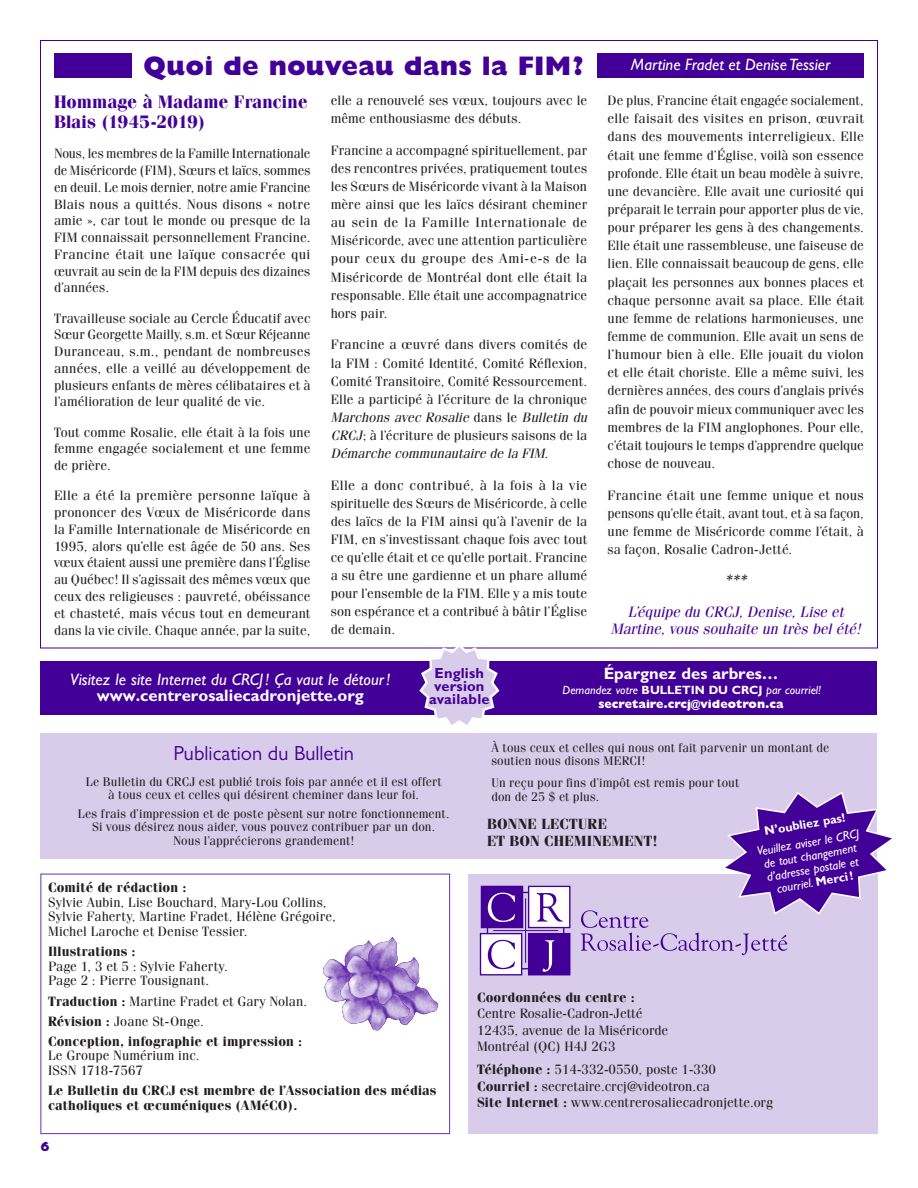
<style>
.page{position:relative;width:918px;height:1188px;background:#fff}
.page>*{position:absolute;margin:0;border:0;box-sizing:border-box;transform-origin:0 0}
.t1{font:800 27px "Gill Sans";letter-spacing:.005em;color:#430098}
.t2{font:20.4px "Gill Sans";color:#430098}
.t3{font:700 18px/19.8px "Fenice";letter-spacing:-.005em;color:#430098}
.t4{font:italic 16.65px "Gill Sans";color:#fff}
.t5{font:700 16.65px "Gill Sans";color:#fff}
.t6{font:italic 16.5px "Gill Sans";color:#fff}
.t7{font:700 16.5px "Gill Sans";color:#fff}
.t8{font:italic 15px/17.9px "Fenice";color:#430098;text-align:center}
.t9{font:italic 15px "Fenice";color:#231f20}
.t10{font:700 14.7px/17.5px "Fenice";letter-spacing:.02em;color:#231f20}
.t11{font:700 14.55px/12.8px "Gill Sans";letter-spacing:.01em;color:#430098;text-align:center}
.t12{font:13.5px/18.1px "Fenice";color:#231f20;text-align:justify}
.t13{font:700 13.5px/20.1px "Fenice";letter-spacing:.01em;color:#231f20}
.t14{font:800 13.5px "Gill Sans";color:#430098}
.t15{font:12.45px/13.6px "Fenice";letter-spacing:.01em;color:#231f20;text-align:center}
.t16{font:italic 12.3px/13.5px "Gill Sans";color:#fff;text-align:center}
.t17{font:700 12.3px "Gill Sans";color:#fff}
.t18{font:800 12px/14.2px "Gill Sans";color:#fff;text-align:center}
.s1{font-style:italic}
.s2{font-weight:400;font-style:italic}
.s3{font-weight:700}
.s4{font-weight:400}
.s5{font-weight:700;font-style:normal}
</style>
<div class="page">
<div style="left:40px;top:733px;width:838px;height:126px;background:#d9ccea"></div>
<div style="left:40px;top:874px;width:410px;height:260px;border:1px solid #6933ad"></div>
<div style="left:468px;top:875px;width:410px;height:259px;background:#d9ccea"></div>
<div style="left:481px;top:886px;width:42px;height:42px;background:#430098"></div>
<svg style="left:488px;top:893px;width:27px;height:29px"></svg>
<div style="left:529px;top:886px;width:41px;height:42px;background:#fff"></div>
<div style="left:528px;top:886px;width:42px;height:42px;border:1px solid #430098"></div>
<svg style="left:537px;top:893px;width:26px;height:29px"></svg>
<div style="left:481px;top:934px;width:41px;height:41px;background:#fff"></div>
<div style="left:480px;top:933px;width:42px;height:42px;border:1px solid #430098"></div>
<svg style="left:488px;top:940px;width:27px;height:29px"></svg>
<div style="left:529px;top:934px;width:41px;height:41px;background:#430098"></div>
<div style="left:528px;top:933px;width:42px;height:42px;border:1px solid #430098"></div>
<svg style="left:543px;top:940px;width:11px;height:32px"></svg>
<hr style="left:494px;top:930px;width:64px;height:1px;background:#430098">
<hr style="left:525px;top:899px;width:1px;height:63px;background:#430098">
<div style="left:597px;top:53px;width:267px;height:24px;background:#430098"></div>
<div style="left:54px;top:53px;width:78px;height:24px;background:#430098"></div>
<svg style="left:322px;top:955px;width:116px;height:76px"></svg>
<img style="left:346px;top:937px;width:71px;height:68px">
<div style="left:40px;top:662px;width:838px;height:54px;background:#430098"></div>
<svg style="left:418px;top:647px;width:83px;height:78px"></svg>
<svg style="left:581px;top:775px;width:311px;height:180px"></svg>
<h1 class="t1" style="left:143px;top:50px;width:442px">Quoi de nouveau dans la FIM?</h1>
<h3 class="t3" style="left:54px;top:92px;width:255px">Hommage à Madame Francine<br>Blais (1945-2019)</h3>
<p class="t12" style="left:54px;top:145px;width:258px;line-height:16.8px">Nous, les membres de la Famille Internationale de Miséricorde (FIM), Sœurs et laïcs, sommes en deuil. Le mois dernier, notre amie Francine Blais nous a quittés. Nous disons « notre amie », car tout le monde ou presque de la FIM connaissait personnellement Francine.<br>Francine était une laïque consacrée qui œuvrait au sein de la FIM depuis des dizaines d’années.</p>
<p class="t12" style="left:54px;top:309px;width:258px;line-height:16.8px">Travailleuse sociale au Cercle Éducatif avec Sœur Georgette Mailly, s.m. et Sœur Réjeanne Duranceau, s.m., pendant de nombreuses années, elle a veillé au développement de plusieurs enfants de mères célibataires et à l’amélioration de leur qualité de vie.</p>
<p class="t12" style="left:54px;top:423px;width:258px;line-height:16.8px">Tout comme Rosalie, elle était à la fois une femme engagée socialement et une femme de prière.</p>
<p class="t12" style="left:54px;top:487px;width:258px;line-height:16.8px">Elle a été la première personne laïque à prononcer des Vœux de Miséricorde dans la Famille Internationale de Miséricorde en 1995, alors qu’elle est âgée de 50 ans. Ses vœux étaient aussi une première dans l’Église au Québec! Il s’agissait des mêmes vœux que ceux des religieuses : pauvreté, obéissance et chasteté, mais vécus tout en demeurant dans la vie civile. Chaque année, par la suite,</p>
<p class="t12" style="left:331px;top:91px;width:258px">elle a renouvelé ses vœux, toujours avec le même enthousiasme des débuts.</p>
<p class="t12" style="left:331px;top:141px;width:258px">Francine a accompagné spirituellement, par des rencontres privées, pratiquement toutes les Sœurs de Miséricorde vivant à la Maison mère ainsi que les laïcs désirant cheminer au sein de la Famille Internationale de Miséricorde, avec une attention particulière pour ceux du groupe des Ami-e-s de la Miséricorde de Montréal dont elle était la responsable. Elle était une accompagnatrice hors pair.</p>
<p class="t12" style="left:331px;top:335px;width:258px">Francine a œuvré dans divers comités de la FIM : Comité Identité, Comité Réflexion, Comité Transitoire, Comité Ressourcement.<br>Elle a participé à l’écriture de la chronique <span class="s1">Marchons avec Rosalie</span> dans le <span class="s1">Bulletin du CRCJ</span>; à l’écriture de plusieurs saisons de la <span class="s1">Démarche communautaire de la FIM</span>.</p>
<p class="t12" style="left:331px;top:476px;width:258px">Elle a donc contribué, à la fois à la vie spirituelle des Sœurs de Miséricorde, à celle des laïcs de la FIM ainsi qu’à l’avenir de la FIM, en s’investissant chaque fois avec tout ce qu’elle était et ce qu’elle portait. Francine a su être une gardienne et un phare allumé pour l’ensemble de la FIM. Elle y a mis toute son espérance et a contribué à bâtir l’Église de demain.</p>
<p class="t6" style="left:631px;top:55px;width:201px">Martine Fradet et Denise Tessier</p>
<p class="t12" style="left:608px;top:91px;width:258px">De plus, Francine était engagée socialement, elle faisait des visites en prison, œuvrait dans des mouvements interreligieux. Elle était une femme d’Église, voilà son essence profonde. Elle était un beau modèle à suivre, une devancière. Elle avait une curiosité qui préparait le terrain pour apporter plus de vie, pour préparer les gens à des changements.<br>Elle était une rassembleuse, une faiseuse de lien. Elle connaissait beaucoup de gens, elle plaçait les personnes aux bonnes places et chaque personne avait sa place. Elle était une femme de relations harmonieuses, une femme de communion. Elle avait un sens de l’humour bien à elle. Elle jouait du violon et elle était choriste. Elle a même suivi, les dernières années, des cours d’anglais privés afin de pouvoir mieux communiquer avec les membres de la FIM anglophones. Pour elle, c’était toujours le temps d’apprendre quelque chose de nouveau.</p>
<p class="t12" style="left:608px;top:486px;width:258px">Francine était une femme unique et nous pensons qu’elle était, avant tout, et à sa façon, une femme de Miséricorde comme l’était, à sa façon, Rosalie Cadron-Jetté.</p>
<p class="t9" style="left:724px;top:571px;width:24px">***</p>
<p class="t8" style="left:611px;top:602px;width:252px">L’équipe du CRCJ, Denise, Lise et<br>Martine, vous souhaite un très bel été!</p>
<p class="t4" style="left:70px;top:670px;width:322px">Visitez le site Internet du CRCJ! Ça vaut le détour!</p>
<p class="t5" style="left:97px;top:686px;width:269px">www.centrerosaliecadronjette.org</p>
<p class="t11" style="left:429px;top:667px;width:62px">English version available</p>
<p class="t7" style="left:604px;top:664px;width:176px">Épargnez des arbres…</p>
<p class="t18" style="left:563px;top:682px;width:260px"><span class="s2">Demandez votre</span> <span class="s3">BULLETIN DU CRCJ</span> <span class="s2">par courriel! </span>secretaire.crcj@videotron.ca</p>
<h2 class="t2" style="left:173px;top:742px;width:182px">Publication du Bulletin</h2>
<p class="t15" style="left:86px;top:776px;width:357px;line-height:12.5px">Le Bulletin du CRCJ est publié trois fois par année et il est offert à tous ceux et celles qui désirent cheminer dans leur foi.</p>
<p class="t15" style="left:78px;top:806px;width:373px">Les frais d’impression et de poste pèsent sur notre fonctionnement.<br>Si vous désirez nous aider, vous pouvez contribuer par un don.<br>Nous l’apprécierons grandement!</p>
<p class="t13" style="left:48px;top:877px;width:140px">Comité de rédaction :</p>
<p class="t12" style="left:48px;top:894px;width:289px;line-height:14.7px;text-align:left">Sylvie Aubin, Lise Bouchard, Mary-Lou Collins,<br>Sylvie Faherty, Martine Fradet, Hélène Grégoire,<br>Michel Laroche et Denise Tessier.</p>
<p class="t13" style="left:48px;top:941px;width:89px">Illustrations :</p>
<p class="t12" style="left:48px;top:958px;width:181px;line-height:14.7px">Page 1, 3 et 5 : Sylvie Faherty.<br>Page 2 : Pierre Tousignant.</p>
<p class="t13" style="left:48px;top:991px;width:261px">Traduction : <span class="s4">Martine Fradet et Gary Nolan.<br></span>Révision : <span class="s4">Joane St-Onge.<br></span>Conception, infographie et impression :</p>
<p class="t12" style="left:48px;top:1048px;width:153px;line-height:14.7px">Le Groupe Numérium inc.<br>ISSN 1718-7567</p>
<p class="t13" style="left:48px;top:1083px;width:390px;line-height:14.7px">Le Bulletin du CRCJ est membre de l’Association des médias catholiques et œcuméniques (AMéCO).</p>
<p class="t14" style="left:40px;top:1138px;width:11px">6</p>
<p class="t15" style="left:491px;top:740px;width:340px;text-align:left">À tous ceux et celles qui nous ont fait parvenir un montant de soutien nous disons MERCI!</p>
<p class="t15" style="left:491px;top:776px;width:249px;text-align:left">Un reçu pour fins d’impôt est remis pour tout don de 25 $ et plus.</p>
<p class="t10" style="left:487px;top:814px;width:172px">BONNE LECTURE<br>ET BON CHEMINEMENT!</p>
<p class="t17" style="left:763px;top:824px;width:83px;rotate:-10deg">N’oubliez pas!</p>
<p class="t16" style="left:756px;top:845px;width:105px;rotate:-10deg">Veuillez aviser le CRCJ de tout changement d’adresse postale et courriel. <span class="s5">Merci!</span></p>
<p class="t13" style="left:477px;top:987px;width:159px">Coordonnées du centre :</p>
<p class="t12" style="left:477px;top:1005px;width:193px;line-height:16.5px;text-align:left">Centre Rosalie-Cadron-Jetté<br>12435, avenue de la Miséricorde<br>Montréal (QC) H4J 2G3</p>
<p class="t12" style="left:477px;top:1061px;width:297px;line-height:16.5px;text-align:left"><span class="s3">Téléphone :</span> 514-332-0550, poste 1-330<br><span class="s3">Courriel :</span> secretaire.crcj@videotron.ca<br><span class="s3">Site Internet :</span> www.centrerosaliecadronjette.org</p>
</div>
